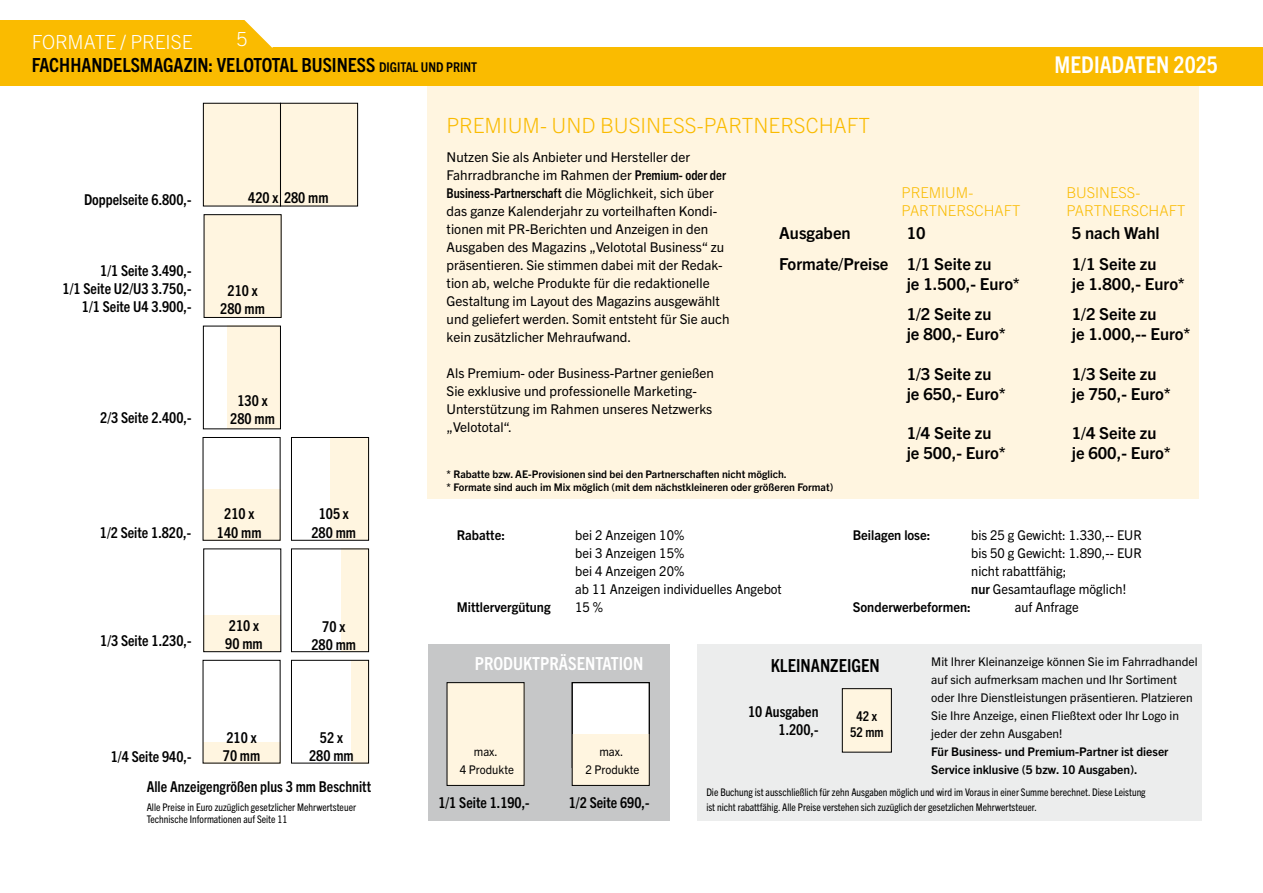
<style>
.page{position:relative;width:1263px;height:893px;background:#fff}
.page>*{position:absolute;margin:0;border:0;box-sizing:border-box;transform-origin:0 0}
.t1{font:700 condensed 23.1px "Trade Gothic Next LT Pro";color:#fff}
.t2{font:300 21px "Trade Gothic Next LT Pro";color:#fabb00}
.t3{font:700 condensed 19.5px/23.4px "Trade Gothic Next LT Pro";color:#000}
.t4{font:300 19.5px "Trade Gothic Next LT Pro";color:#fff}
.t5{font:700 condensed 18px "Trade Gothic Next LT Pro";color:#fff}
.t6{font:700 condensed 18px "Trade Gothic Next LT Pro";color:#000}
.t7{font:700 16.5px "Trade Gothic Next LT Pro";color:#000}
.t8{font:700 condensed 15px/18px "Trade Gothic Next LT Pro";color:#000;text-align:center}
.t9{font:300 15px/18px "Trade Gothic Next LT Pro";color:#fabb00}
.t10{font:13.5px/18px "Trade Gothic Next LT Pro";color:#000}
.t11{font:13.5px/18px "Trade Gothic Next LT Pro";color:#000;scale:.95 1}
.t12{font:700 13.5px "Trade Gothic Next LT Pro";color:#000;scale:.95 1}
.t13{font:700 condensed 13.5px/16.2px "Trade Gothic Next LT Pro";color:#000;text-align:center}
.t14{font:12px/18px "Trade Gothic Next LT Pro";color:#000}
.t15{font:700 12px/18px "Trade Gothic Next LT Pro";color:#000}
.t16{font:12px/18px "Trade Gothic Next LT Pro";color:#000;text-align:center;scale:.95 1}
.t17{font:condensed 10.5px/12px "Trade Gothic Next LT Pro";color:#000}
.t18{font:700 10.5px/12.6px "Trade Gothic Next LT Pro";color:#000}
.s1{font-weight:300;font-stretch:normal;color:#fff}
.s2{font-size:13.5px}
.s3{font-weight:700;font-stretch:condensed}
.s4{font-weight:700}
</style>
<div class="page">
<div style="left:698px;top:644px;width:504px;height:177px;background:#eceded"></div>
<div style="left:428px;top:644px;width:242px;height:177px;background:#c6c7c8"></div>
<div style="left:572px;top:683px;width:77px;height:85px;background:#fff"></div>
<div style="left:427px;top:86px;width:772px;height:413px;background:#fff5e0"></div>
<div style="left:0;top:20px;width:272px;height:33px;background:#fabb00"></div>
<div style="left:0;top:48px;width:1263px;height:38px;background:#fabb00"></div>
<svg style="left:244px;top:20px;width:46px;height:28px"></svg>
<div style="left:203px;top:103px;width:77px;height:103px;background:#fff5e0"></div>
<div style="left:203px;top:103px;width:78px;height:103px;border:1px solid #000"></div>
<div style="left:280px;top:103px;width:78px;height:103px;background:#fff5e0"></div>
<div style="left:280px;top:103px;width:78px;height:103px;border:1px solid #000"></div>
<div style="left:204px;top:215px;width:77px;height:102px;background:#fff5e0"></div>
<div style="left:204px;top:214px;width:77px;height:104px;border:1px solid #000"></div>
<div style="left:203px;top:489px;width:77px;height:51px;background:#fff5e0"></div>
<div style="left:228px;top:326px;width:52px;height:103px;background:#fff5e0"></div>
<div style="left:330px;top:437px;width:39px;height:103px;background:#fff5e0"></div>
<div style="left:203px;top:616px;width:78px;height:36px;background:#fff5e0"></div>
<div style="left:341px;top:549px;width:28px;height:103px;background:#fff5e0"></div>
<div style="left:291px;top:437px;width:78px;height:103px;border:1px solid #000"></div>
<div style="left:203px;top:326px;width:78px;height:103px;border:1px solid #000"></div>
<div style="left:203px;top:549px;width:78px;height:103px;border:1px solid #000"></div>
<div style="left:291px;top:549px;width:78px;height:103px;border:1px solid #000"></div>
<div style="left:203px;top:742px;width:77px;height:21px;background:#fff5e0"></div>
<div style="left:351px;top:660px;width:18px;height:103px;background:#fff5e0"></div>
<div style="left:291px;top:660px;width:78px;height:103px;border:1px solid #000"></div>
<div style="left:447px;top:683px;width:77px;height:102px;background:#fff5e0"></div>
<div style="left:447px;top:682px;width:77px;height:104px;border:1px solid #000"></div>
<div style="left:572px;top:734px;width:77px;height:52px;background:#fff5e0"></div>
<div style="left:572px;top:682px;width:77px;height:104px;border:1px solid #000"></div>
<div style="left:842px;top:689px;width:49px;height:63px;background:#fff5e0"></div>
<div style="left:842px;top:688px;width:50px;height:64px;border:1px solid #000"></div>
<h3 class="t4" style="left:236px;top:26px;width:13px">5</h3>
<h3 class="t3" style="left:32px;top:29px;width:447px"><span class="s1">FORMATE / PREISE<br></span>FACHHANDELSMAGAZIN: VELOTOTAL BUSINESS <span class="s2">DIGITAL UND PRINT</span></h3>
<h1 class="t1" style="left:1054px;top:49px;width:165px">MEDIADATEN 2025</h1>
<p class="t8" style="left:84px;top:189px;width:109px">Doppelseite 6.800,-</p>
<p class="t8" style="left:63px;top:261px;width:130px;text-align:right">1/1 Seite 3.490,-<br>1/1 Seite U2/U3 3.750,-<br>1/1 Seite U4 3.900,-</p>
<p class="t8" style="left:248px;top:187px;width:82px">420 x 280 mm</p>
<p class="t8" style="left:220px;top:280px;width:46px">210 x<br>280 mm</p>
<p class="t8" style="left:100px;top:408px;width:93px">2/3 Seite 2.400,-</p>
<p class="t8" style="left:230px;top:390px;width:46px">130 x<br>280 mm</p>
<p class="t8" style="left:100px;top:522px;width:93px">1/2 Seite 1.820,-</p>
<p class="t8" style="left:217px;top:504px;width:46px">210 x<br>140 mm</p>
<p class="t8" style="left:311px;top:504px;width:46px">105 x<br>280 mm</p>
<p class="t8" style="left:100px;top:631px;width:93px">1/3 Seite 1.230,-</p>
<p class="t8" style="left:225px;top:615px;width:39px;text-align:left">210 x<br>90 mm</p>
<p class="t8" style="left:311px;top:616px;width:46px">70 x<br>280 mm</p>
<p class="t8" style="left:111px;top:746px;width:82px">1/4 Seite 940,-</p>
<p class="t8" style="left:223px;top:728px;width:39px;text-align:left">210 x<br>70 mm</p>
<p class="t8" style="left:309px;top:728px;width:46px">52 x<br>280 mm</p>
<p class="t8" style="left:147px;top:777px;width:226px">Alle Anzeigengrößen plus 3 mm Beschnitt</p>
<p class="t17" style="left:147px;top:800px;width:211px">Alle Preise in Euro zuzüglich gesetzlicher Mehrwertsteuer<br>Technische Informationen auf Seite 11</p>
<h2 class="t2" style="left:447px;top:111px;width:425px">PREMIUM- UND BUSINESS-PARTNERSCHAFT</h2>
<p class="t10" style="left:447px;top:147px;width:285px">Nutzen Sie als Anbieter und Hersteller der Fahrradbranche im Rahmen der <span class="s3">Premium- oder der Business-Partnerschaft</span> die Möglichkeit, sich über das ganze Kalenderjahr zu vorteilhaften Kondi&shy;tionen mit PR-Berichten und Anzeigen in den Ausgaben des Magazins „Velototal Business“ zu präsentieren. Sie stimmen dabei mit der Redak&shy;tion ab, welche Produkte für die redaktionelle Gestaltung im Layout des Magazins ausgewählt und geliefert werden. Somit entsteht für Sie auch kein zusätzlicher Mehraufwand.</p>
<p class="t10" style="left:447px;top:363px;width:269px">Als Premium- oder Business-Partner genießen Sie exklusive und professionelle Marketing-Unterstützung im Rahmen unseres Netzwerks „Velototal“.</p>
<p class="t18" style="left:447px;top:467px;width:388px">* Rabatte bzw. AE-Provisionen sind bei den Partnerschaften nicht möglich.<br>* Formate sind auch im Mix möglich (mit dem nächstkleineren oder größeren Format)</p>
<p class="t12" style="left:457px;top:526px;width:52px">Rabatte:</p>
<p class="t11" style="left:575px;top:525px;width:219px">bei 2 Anzeigen 10%<br>bei 3 Anzeigen 15%<br>bei 4 Anzeigen 20%<br>ab 11 Anzeigen individuelles Angebot</p>
<p class="t12" style="left:457px;top:598px;width:100px">Mittlervergütung</p>
<p class="t11" style="left:575px;top:597px;width:31px">15 %</p>
<p class="t9" style="left:1066px;top:183px;width:120px">BUSINESS-<br>PARTNERSCHAFT</p>
<p class="t9" style="left:902px;top:183px;width:120px">PREMIUM-<br>PARTNERSCHAFT</p>
<p class="t7" style="left:779px;top:222px;width:73px">Ausgaben</p>
<p class="t7" style="left:907px;top:222px;width:20px">10</p>
<p class="t7" style="left:1072px;top:222px;width:89px">5 nach Wahl</p>
<p class="t7" style="left:779px;top:252px;width:214px">Formate/Preise 1/1 Seite zu</p>
<p class="t7" style="left:1072px;top:252px;width:86px">1/1 Seite zu</p>
<p class="t7" style="left:907px;top:272px;width:115px">je 1.500,- Euro*</p>
<p class="t7" style="left:1072px;top:272px;width:115px">je 1.800,- Euro*</p>
<p class="t7" style="left:907px;top:303px;width:86px">1/2 Seite zu</p>
<p class="t7" style="left:1072px;top:303px;width:86px">1/2 Seite zu</p>
<p class="t7" style="left:907px;top:323px;width:100px">je 800,- Euro*</p>
<p class="t7" style="left:1072px;top:323px;width:120px">je 1.000,-- Euro*</p>
<p class="t7" style="left:907px;top:362px;width:86px">1/3 Seite zu</p>
<p class="t7" style="left:1072px;top:362px;width:86px">1/3 Seite zu</p>
<p class="t7" style="left:907px;top:382px;width:100px">je 650,- Euro*</p>
<p class="t7" style="left:1072px;top:382px;width:100px">je 750,- Euro*</p>
<p class="t7" style="left:907px;top:422px;width:86px">1/4 Seite zu</p>
<p class="t7" style="left:1072px;top:422px;width:86px">1/4 Seite zu</p>
<p class="t7" style="left:907px;top:441px;width:100px">je 500,- Euro*</p>
<p class="t7" style="left:1072px;top:441px;width:100px">je 600,- Euro*</p>
<p class="t12" style="left:853px;top:526px;width:83px">Beilagen lose:</p>
<p class="t11" style="left:971px;top:525px;width:181px">bis 25 g Gewicht: 1.330,-- EUR bis 50 g Gewicht: 1.890,-- EUR nicht rabattfähig;<br><span class="s4">nur</span> Gesamtauflage möglich!</p>
<p class="t12" style="left:853px;top:598px;width:126px">Sonderwerbeformen:</p>
<p class="t11" style="left:1015px;top:597px;width:69px">auf Anfrage</p>
<h3 class="t5" style="left:475px;top:651px;width:170px">PRODUKTPRÄSENTATION</h3>
<p class="t16" style="left:460px;top:742px;width:59px">max.<br>4 Produkte</p>
<p class="t16" style="left:585px;top:742px;width:59px">max.<br>2 Produkte</p>
<p class="t8" style="left:438px;top:792px;width:93px">1/1 Seite 1.190,-</p>
<p class="t8" style="left:569px;top:792px;width:82px">1/2 Seite 690,-</p>
<p class="t14" style="left:931px;top:652px;width:268px">Mit Ihrer Kleinanzeige können Sie im Fahrradhandel auf sich aufmerksam machen und Ihr Sortiment oder Ihre Dienstleistungen präsentieren. Platzieren Sie Ihre Anzeige, einen Fließtext oder Ihr Logo in jeder der zehn Ausgaben!</p>
<p class="t15" style="left:931px;top:742px;width:239px">Für Business- und Premium-Partner ist dieser<br>Service inklusive (5 bzw. 10 Ausgaben).</p>
<p class="t17" style="left:706px;top:784px;width:441px;line-height:15px">Die Buchung ist ausschließlich für zehn Ausgaben möglich und wird im Voraus in einer Summe berechnet. Diese Leistung ist nicht rabattfähig. Alle Preise verstehen sich zuzüglich der gesetzlichen Mehrwertsteuer.</p>
<h3 class="t6" style="left:771px;top:653px;width:110px">KLEINANZEIGEN</h3>
<p class="t8" style="left:748px;top:702px;width:72px;text-align:right">10 Ausgaben<br>1.200,-</p>
<p class="t13" style="left:850px;top:707px;width:35px">42 x<br>52 mm</p>
</div>
